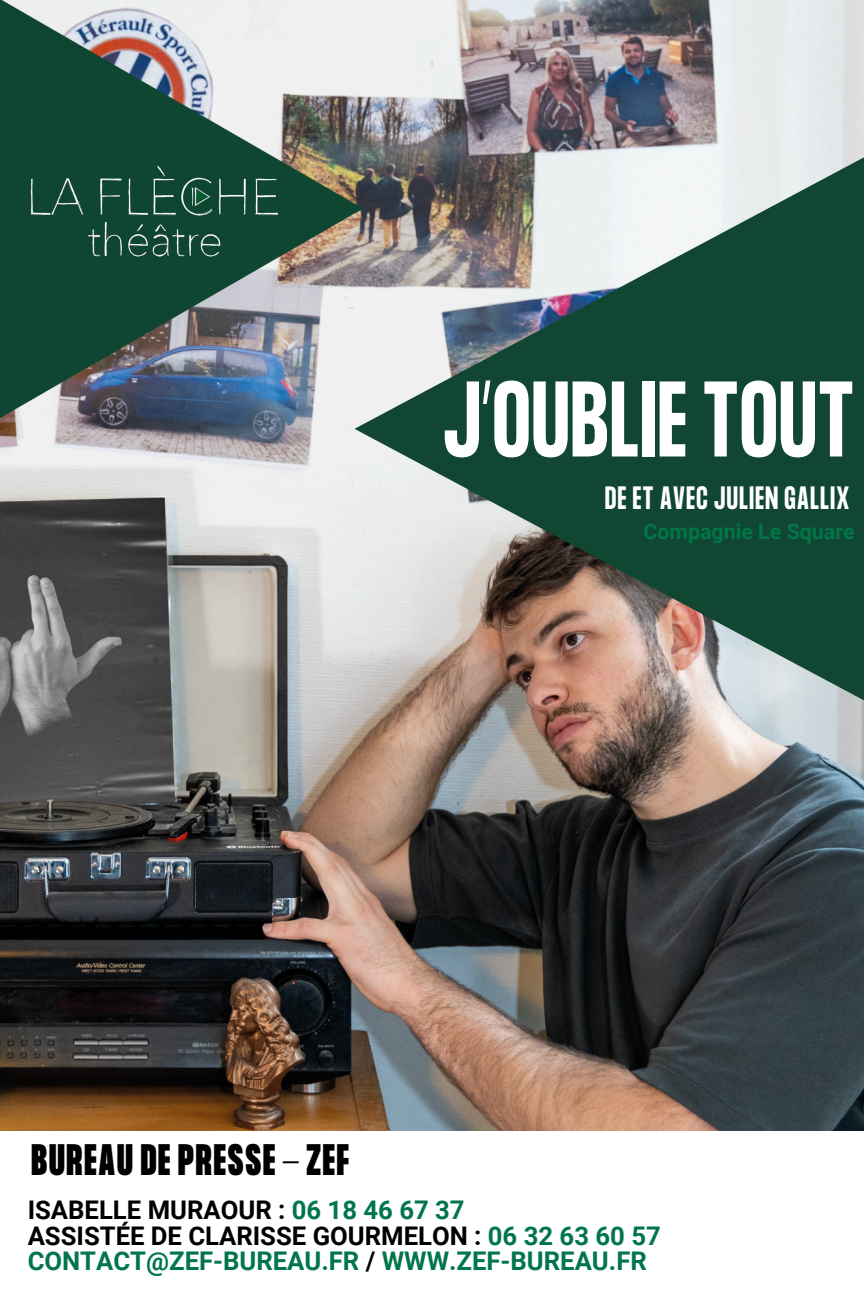
<style>
.page{position:relative;width:864px;height:1296px;background:#fff}
.page>*{position:absolute;margin:0;border:0;box-sizing:border-box;transform-origin:0 0}
.t1{font:700 93.8px "Formula Condensed";color:#fff}
.t2{font:900 38.6px "Formula Condensed";letter-spacing:.03em;color:#000}
.t3{font:700 28.3px "Formula Condensed";letter-spacing:.03em;color:#fff}
.t4{font:700 25.7px/25.4px "Roboto";color:#00764a}
.t5{font:700 21.4px "Roboto";color:#00764a}
.s1{color:#000}
</style>
<div class="page">
<img style="left:0;top:0;width:864px;height:1130px">
<img style="left:355px;top:129px;width:509px;height:600px">
<img style="left:0;top:0;width:362px;height:418px">
<h1 class="t1" style="left:442px;top:372px;width:414px">J’OUBLIETOUT</h1>
<h3 class="t3" style="left:605px;top:484px;width:246px">DE ET AVEC JULIEN GALLIX</h3>
<p class="t5" style="left:644px;top:520px;width:213px">Compagnie Le Square</p>
<h3 class="t2" style="left:31px;top:1140px;width:320px">BUREAU DE PRESSE - ZEF</h3>
<h2 class="t4" style="left:28px;top:1198px;width:635px"><span class="s1">ISABELLE MURAOUR :</span> 06 18 46 67 37<br><span class="s1">ASSISTÉE DE CLARISSE GOURMELON :</span> 06 32 63 60 57<br>CONTACT@ZEF-BUREAU.FR <span class="s1">/</span> WWW.ZEF-BUREAU.FR</h2>
</div>
